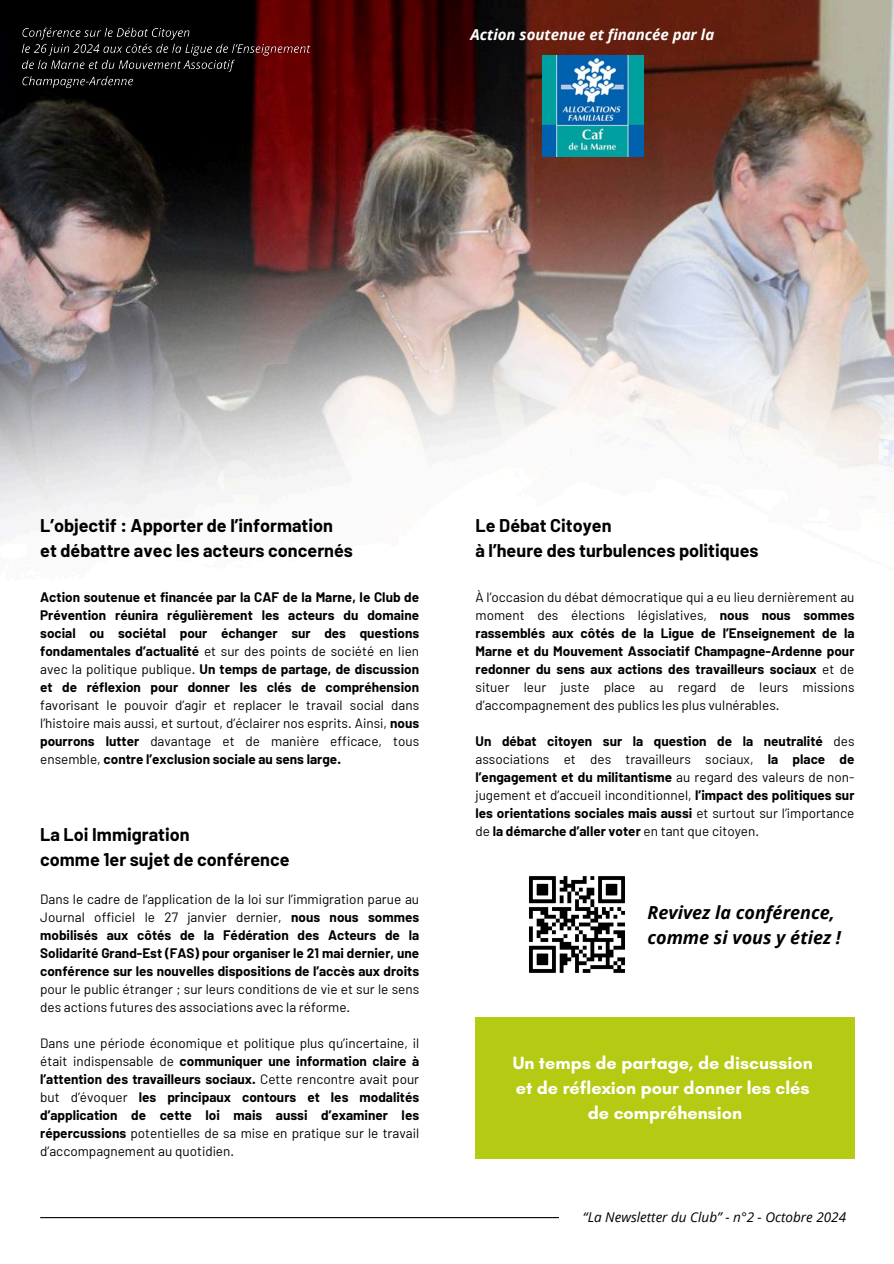
<style>
.page{position:relative;width:894px;height:1264px;background:#fff}
.page>*{position:absolute;margin:0;border:0;box-sizing:border-box;transform-origin:0 0}
.t1{font:700 18px/24.8px "Barlow";color:#000}
.t2{font:700 18px/24.8px "Glacial Indifference";color:#fff;text-align:center}
.t3{font:italic 700 18px/24.8px "Open Sans";color:#000}
.t4{font:italic 700 15px "Open Sans";color:#fff}
.t5{font:13.5px/18px "Barlow";color:#000;text-align:justify}
.t6{font:700 13.5px/18px "Barlow";color:#000;text-align:justify}
.t7{font:italic 13.5px "Open Sans";color:#000}
.s1{font-weight:400}
.s2{font-weight:700}
</style>
<div class="page">
<hr style="left:40px;top:1216px;width:519px;height:2px;background:#000">
<img style="left:0;top:0;width:893px;height:523px">
<div style="left:475px;top:1017px;width:379px;height:141px;background:#b5cb13"></div>
<img style="left:19px;top:23px;width:296px;height:70px">
<img style="left:529px;top:876px;width:96px;height:97px">
<img style="left:542px;top:55px;width:100px;height:102px">
<h1 class="t4" style="left:470px;top:24px;width:245px">Action soutenue et financée par la</h1>
<h2 class="t1" style="left:40px;top:513px;width:314px">L’objectif : Apporter de l’information et débattre avec les acteurs concernés</h2>
<p class="t6" style="left:40px;top:588px;width:380px">Action soutenue et financée par la CAF de la Marne, le Club de Prévention réunira régulièrement les acteurs du domaine social ou sociétal pour échanger sur des questions fondamentales d’actualité <span class="s1">et sur des points de société en lien avec la politique publique.</span> Un temps de partage, de discussion et de réflexion pour donner les clés de compréhension <span class="s1">favorisant le pouvoir d’agir et replacer le travail social dans l’histoire mais aussi, et surtout, d’éclairer nos esprits. Ainsi,</span> nous pourrons lutter <span class="s1">davantage et de manière efficace, tous ensemble,</span> contre l’exclusion sociale au sens large.</p>
<h1 class="t1" style="left:40px;top:821px;width:251px">La Loi Immigration<br>comme 1er sujet de conférence</h1>
<h3 class="t5" style="left:40px;top:889px;width:380px">Dans le cadre de l’application de la loi sur l’immigration parue au Journal officiel le 27 janvier dernier, <span class="s2">nous nous sommes mobilisés aux côtés de la Fédération des Acteurs de la Solidarité Grand-Est (FAS) pour organiser le 21 mai dernier, une conférence sur les nouvelles dispositions de l’accès aux droits </span>pour le public étranger ; sur leurs conditions de vie et sur le sens des actions futures des associations avec la réforme.</h3>
<h1 class="t5" style="left:40px;top:1033px;width:380px">Dans une période économique et politique plus qu’incertaine, il était indispensable de <span class="s2">communiquer une information claire à l’attention des travailleurs sociaux.</span> Cette rencontre avait pour but d’évoquer <span class="s2">les principaux contours et les modalités d’application de cette loi mais aussi d’examiner les répercussions</span> potentielles de sa mise en pratique sur le travail d’accompagnement au quotidien.</h1>
<h3 class="t1" style="left:475px;top:513px;width:284px">Le Débat Citoyen<br>à l’heure des turbulences politiques</h3>
<h3 class="t5" style="left:475px;top:588px;width:380px">À l’occasion du débat démocratique qui a eu lieu dernièrement au moment des élections législatives, <span class="s2">nous nous sommes rassemblés aux côtés de la Ligue de l’Enseignement de la Marne et du Mouvement Associatif Champagne-Ardenne pour redonner du sens aux actions des travailleurs sociaux</span> et de situer leur juste place au regard de leurs missions d’accompagnement des publics les plus vulnérables.</h3>
<h1 class="t6" style="left:475px;top:732px;width:380px">Un débat citoyen sur la question de la neutralité <span class="s1">des associations et des travailleurs sociaux,</span> la place de l’engagement et du militantisme <span class="s1">au regard des valeurs de non&shy;jugement et d’accueil inconditionnel,</span> l’impact des politiques sur les orientations sociales mais aussi <span class="s1">et surtout sur l’importance de</span> la démarche d’aller voter <span class="s1">en tant que citoyen.</span></h1>
<p class="t3" style="left:647px;top:899px;width:195px">Revivez la conférence, comme si vous y étiez !</p>
<h3 class="t2" style="left:512px;top:1050px;width:301px">Un temps de partage, de discussion et de réflexion pour donner les clés de compréhension</h3>
<h3 class="t7" style="left:582px;top:1207px;width:264px">“La Newsletter du Club” - n°2 - Octobre 2024</h3>
</div>
